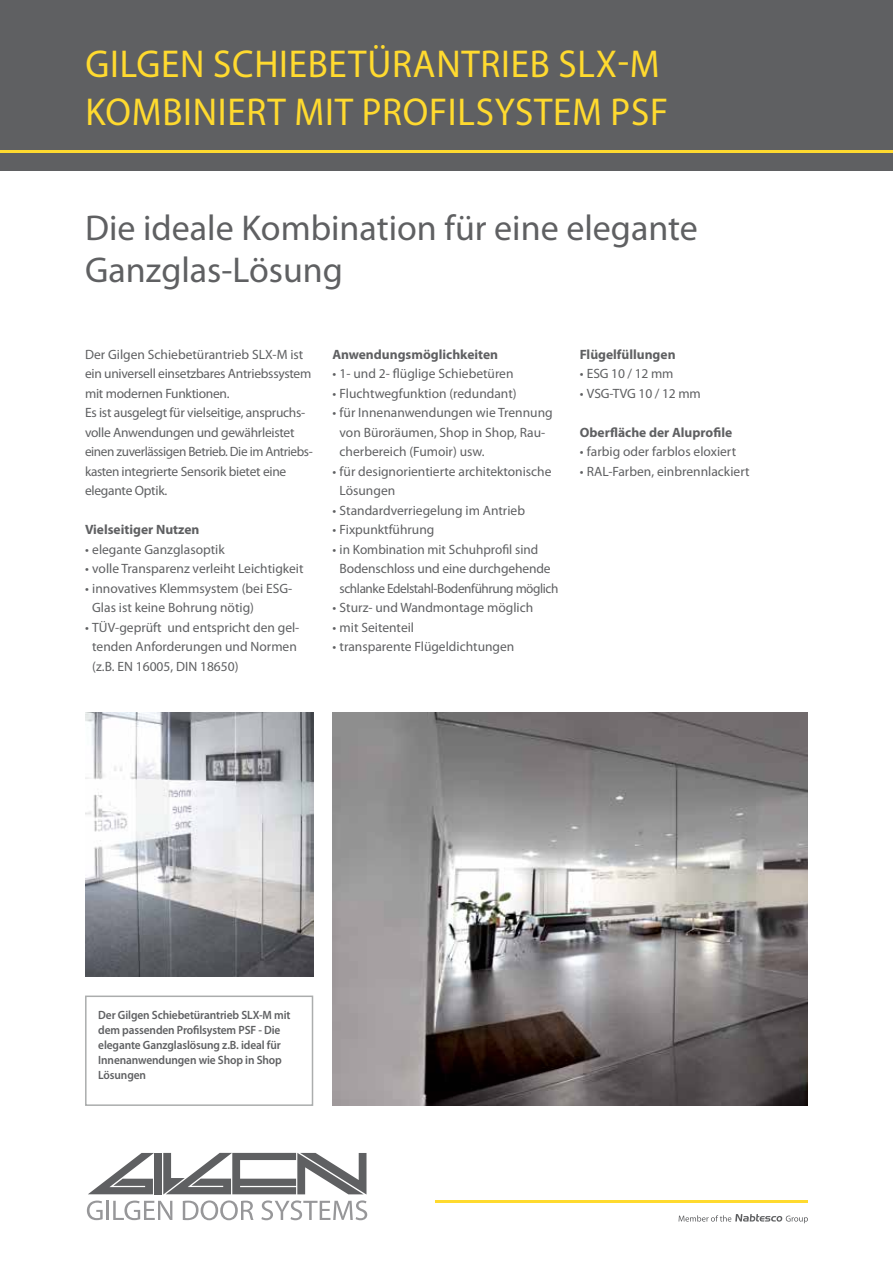
<style>
.page{position:relative;width:893px;height:1263px;background:#fff}
.page>*{position:absolute;margin:0;border:0;box-sizing:border-box;transform-origin:0 0}
.t1{font:39px/48px "Myriad Pro";letter-spacing:.02em;color:#ffda2f;scale:.95 1}
.t2{font:36px/42.8px "Myriad Pro";color:#5f6062}
.t3{font:13.5px/19.5px "Myriad Pro";color:#5f6062}
.t4{font:13.5px/19.5px "Myriad Pro";letter-spacing:-.02em;color:#5f6062}
.t5{font:700 13.5px "Myriad Pro";color:#5f6062}
.t6{font:600 12px/15px "Myriad Pro";letter-spacing:-.01em;color:#5f6062;scale:.95 1}
</style>
<div class="page">
<svg style="left:88px;top:1153px;width:66px;height:41px"></svg>
<div style="left:154px;top:1153px;width:8px;height:41px;background:#5f6062"></div>
<svg style="left:163px;top:1153px;width:203px;height:41px"></svg>
<svg style="left:87px;top:1200px;width:16px;height:20px"></svg>
<hr style="left:106px;top:1201px;width:3px;height:19px;background:#979799">
<svg style="left:113px;top:1200px;width:59px;height:20px"></svg>
<svg style="left:183px;top:1200px;width:70px;height:20px"></svg>
<svg style="left:261px;top:1200px;width:106px;height:20px"></svg>
<svg style="left:679px;top:1214px;width:129px;height:9px"></svg>
<hr style="left:436px;top:1200px;width:372px;height:3px;background:#ffda2f">
<div style="left:0;top:0;width:893px;height:170px;background:#5f6062"></div>
<hr style="left:0;top:150px;width:893px;height:3px;background:#ffda2f">
<img style="left:332px;top:712px;width:476px;height:394px">
<img style="left:85px;top:712px;width:228px;height:264px">
<div style="left:85px;top:995px;width:228px;height:111px;border:2px solid #abadad"></div>
<h1 class="t1" style="left:85px;top:39px;width:610px">Gilgen Schiebetürantrieb SLX-M kombiniert mit Profilsystem PSF</h1>
<h2 class="t2" style="left:85px;top:206px;width:614px">Die ideale Kombination für eine elegante<br>Ganzglas-Lösung</h2>
<p class="t4" style="left:85px;top:344px;width:229px">Der Gilgen Schiebetürantrieb SLX-M ist ein universell einsetzbares Antriebssystem mit modernen Funktionen.<br>Es ist ausgelegt für vielseitige, anspruchs&shy;volle Anwendungen und gewährleistet einen zuverlässigen Betrieb. Die im Antriebs&shy;kasten integrierte Sensorik bietet eine elegante Optik.</p>
<p class="t5" style="left:85px;top:521px;width:116px">Vielseitiger Nutzen</p>
<p class="t3" style="left:85px;top:539px;width:141px">• elegante Ganzglasoptik</p>
<p class="t3" style="left:85px;top:559px;width:220px">• volle Transparenz verleiht Leichtigkeit</p>
<p class="t3" style="left:92px;top:578px;width:201px;text-indent:-7px">• innovatives Klemmsystem (bei ESG-<br>Glas ist keine Bohrung nötig)</p>
<p class="t3" style="left:92px;top:617px;width:209px;text-indent:-7px">• TÜV-geprüft und entspricht den gel&shy;tenden Anforderungen und Normen (z.B. EN 16005, DIN 18650)</p>
<p class="t5" style="left:332px;top:345px;width:167px">Anwendungsmöglichkeiten</p>
<p class="t3" style="left:332px;top:364px;width:183px">• 1- und 2- flüglige Schiebetüren</p>
<p class="t3" style="left:332px;top:383px;width:186px">• Fluchtwegfunktion (redundant)</p>
<p class="t3" style="left:340px;top:403px;width:215px;text-indent:-7px">• für Innenanwendungen wie Trennung von Büroräumen, Shop in Shop, Rau&shy;cherbereich (Fumoir) usw.</p>
<p class="t3" style="left:340px;top:461px;width:213px;text-indent:-7px">• für designorientierte architektonische<br>Lösungen</p>
<p class="t3" style="left:332px;top:500px;width:194px">• Standardverriegelung im Antrieb</p>
<p class="t3" style="left:332px;top:520px;width:104px">• Fixpunktführung</p>
<p class="t3" style="left:340px;top:539px;width:220px;text-indent:-7px">• in Kombination mit Schuhprofil sind<br>Bodenschloss und eine durchgehende schlanke Edelstahl-Bodenführung möglich</p>
<p class="t3" style="left:332px;top:598px;width:202px">• Sturz- und Wandmontage möglich</p>
<p class="t3" style="left:332px;top:617px;width:83px">• mit Seitenteil</p>
<p class="t3" style="left:332px;top:637px;width:183px">• transparente Flügeldichtungen</p>
<p class="t5" style="left:580px;top:345px;width:97px">Flügelfüllungen</p>
<p class="t3" style="left:580px;top:364px;width:95px">• ESG 10 / 12 mm</p>
<p class="t3" style="left:580px;top:383px;width:123px">• VSG-TVG 10 / 12 mm</p>
<p class="t5" style="left:580px;top:423px;width:154px">Oberfläche der Aluprofile</p>
<p class="t3" style="left:580px;top:442px;width:158px">• farbig oder farblos eloxiert</p>
<p class="t3" style="left:580px;top:461px;width:171px">• RAL-Farben, einbrennlackiert</p>
<p class="t6" style="left:98px;top:1007px;width:204px">Der Gilgen Schiebetürantrieb SLX-M mit dem passenden Profilsystem PSF - Die elegante Ganzglaslösung z.B. ideal für<br>Innenanwendungen wie Shop in Shop<br>Lösungen</p>
</div>
